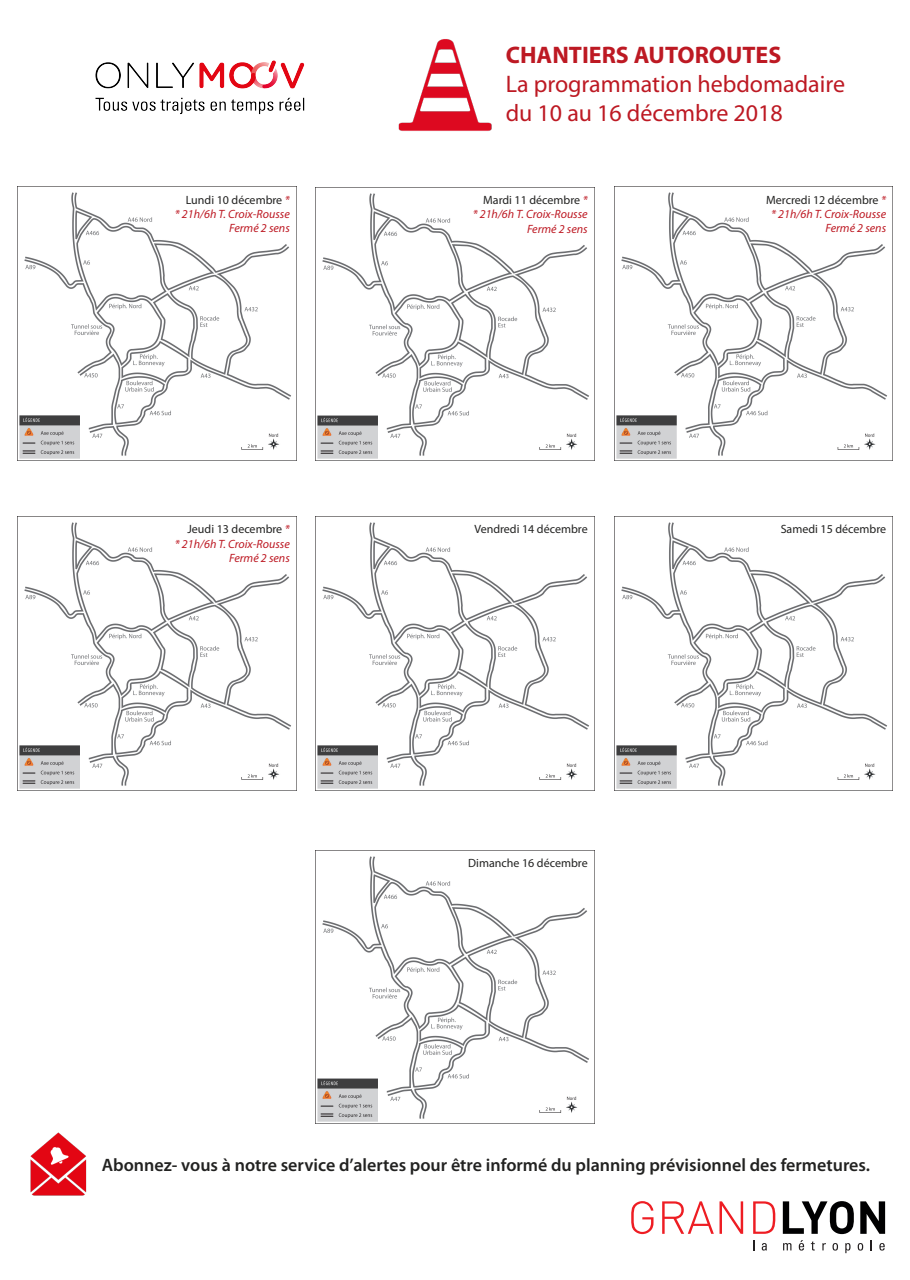
<style>
.page{position:relative;width:910px;height:1280px;background:#fff}
.page>*{position:absolute;margin:0;border:0;box-sizing:border-box;transform-origin:0 0}
.t1{font:24px/28.8px "Myriad Pro";color:#bd1923}
.t2{font:700 24px "Myriad Pro";color:#bd1923}
.t3{font:600 18px "Myriad Pro";color:#222221}
.t4{font:italic 12px/14.4px "Myriad Pro";color:#bd1923;text-align:right}
.t5{font:12px "Myriad Pro";color:#222221}
.s1{font-style:normal;color:#222221}
</style>
<div class="page">
<img style="left:398px;top:39px;width:94px;height:92px">
<img style="left:95px;top:60px;width:210px;height:55px">
<img style="left:31px;top:1132px;width:56px;height:64px">
<svg style="left:631px;top:1201px;width:22px;height:33px"></svg>
<svg style="left:662px;top:1201px;width:81px;height:33px"></svg>
<svg style="left:753px;top:1201px;width:22px;height:33px"></svg>
<svg style="left:783px;top:1201px;width:71px;height:33px"></svg>
<svg style="left:860px;top:1201px;width:25px;height:33px"></svg>
<svg style="left:845px;top:1243px;width:5px;height:10px"></svg>
<svg style="left:762px;top:1243px;width:5px;height:7px"></svg>
<svg style="left:783px;top:1243px;width:8px;height:7px"></svg>
<svg style="left:799px;top:1240px;width:5px;height:10px"></svg>
<svg style="left:811px;top:1241px;width:4px;height:9px"></svg>
<svg style="left:822px;top:1243px;width:4px;height:7px"></svg>
<svg style="left:832px;top:1243px;width:6px;height:7px"></svg>
<svg style="left:858px;top:1243px;width:5px;height:7px"></svg>
<svg style="left:879px;top:1243px;width:6px;height:7px"></svg>
<img style="left:19px;top:192px;width:272px;height:267px">
<img style="left:316px;top:187px;width:278px;height:274px">
<img style="left:614px;top:187px;width:279px;height:273px">
<img style="left:18px;top:516px;width:278px;height:273px">
<img style="left:316px;top:516px;width:278px;height:273px">
<img style="left:614px;top:516px;width:279px;height:274px">
<img style="left:316px;top:850px;width:278px;height:272px">
<h1 class="t2" style="left:506px;top:39px;width:277px">CHANTIERS AUTOROUTES</h1>
<h1 class="t1" style="left:506px;top:69px;width:341px">La programmation hebdomadaire du 10 au 16 décembre 2018</h1>
<p class="t4" style="left:175px;top:192px;width:117px"><span class="s1">Lundi 10 décembre</span> *<br>* 21h/6h T. Croix-Rousse<br>Fermé 2 sens</p>
<p class="t4" style="left:473px;top:193px;width:117px"><span class="s1">Mardi 11 décembre</span> *<br>* 21h/6h T. Croix-Rousse<br>Fermé 2 sens</p>
<p class="t4" style="left:766px;top:192px;width:121px"><span class="s1">Mercredi 12 décembre</span> * * 21h/6h T. Croix-Rousse<br>Fermé 2 sens</p>
<p class="t4" style="left:175px;top:522px;width:117px"><span class="s1">Jeudi 13 decembre</span> *<br>* 21h/6h T. Croix-Rousse<br>Fermé 2 sens</p>
<p class="t5" style="left:474px;top:522px;width:115px">Vendredi 14 décembre</p>
<p class="t5" style="left:781px;top:522px;width:107px">Samedi 15 décembre</p>
<p class="t5" style="left:468px;top:855px;width:121px">Dimanche 16 décembre</p>
<h2 class="t3" style="left:102px;top:1153px;width:770px">Abonnez- vous à notre service d’alertes pour être informé du planning prévisionnel des fermetures.</h2>
</div>
